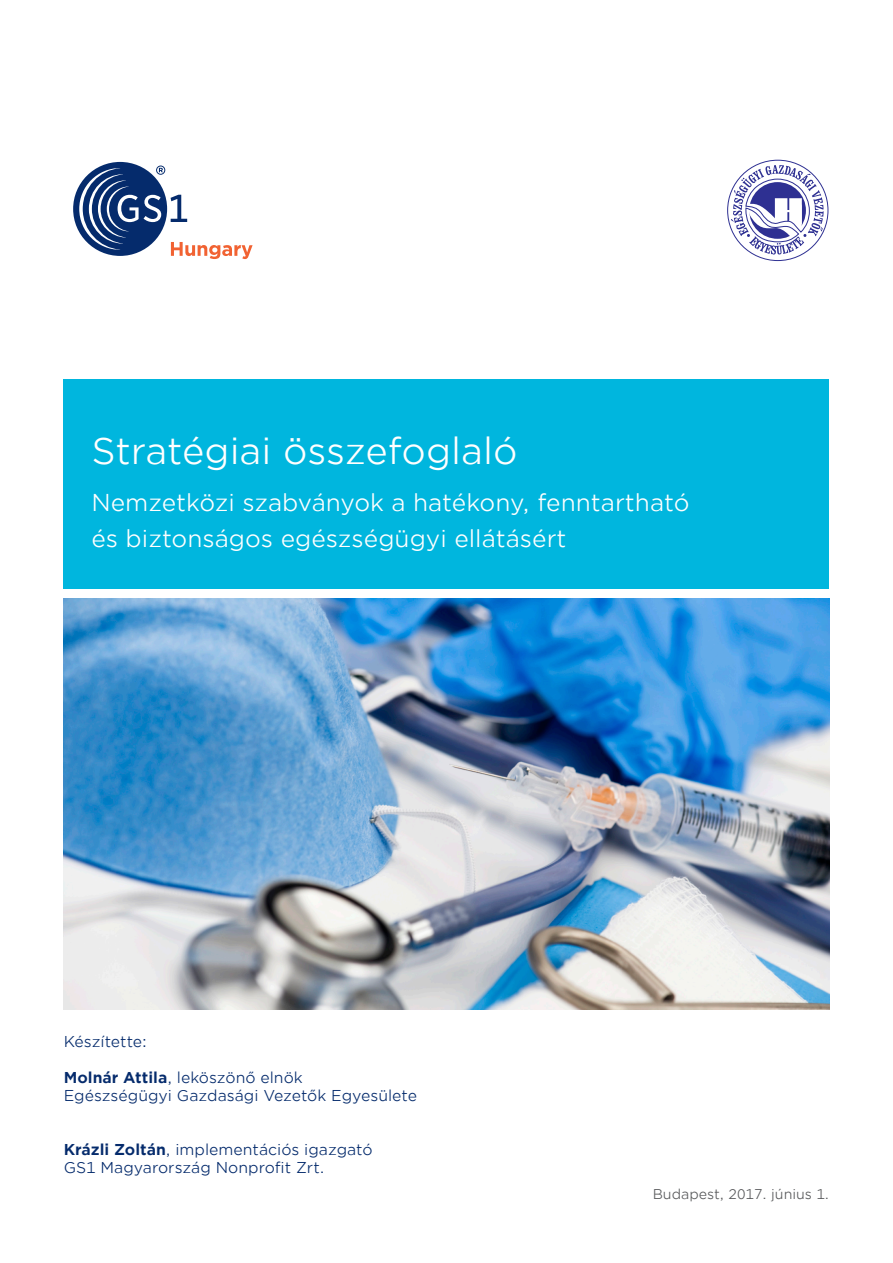
<style>
.page{position:relative;width:893px;height:1263px;background:#fff}
.page>*{position:absolute;margin:0;border:0;box-sizing:border-box;transform-origin:0 0}
.t1{font:36px "Gotham Office";color:#fff}
.t2{font:23.25px "Gotham Office";color:#fff}
.t3{font:15px "Gotham Office";color:#052b6c}
.t4{font:13.5px "Gotham Office";color:#57585a}
.s1{font-weight:700}
</style>
<div class="page">
<svg style="left:728px;top:160px;width:100px;height:101px"></svg>
<svg style="left:731px;top:165px;width:93px;height:90px"></svg>
<div style="left:64px;top:379px;width:765px;height:210px;background:#00b6de"></div>
<img style="left:64px;top:598px;width:765px;height:412px">
<div style="left:73px;top:162px;width:94px;height:94px;background:#052b6c;border-radius:50%"></div>
<svg style="left:171px;top:195px;width:16px;height:27px"></svg>
<svg style="left:79px;top:166px;width:86px;height:84px"></svg>
<svg style="left:171px;top:242px;width:82px;height:17px"></svg>
<p class="t1" style="left:91px;top:426px;width:428px">Stratégiai összefoglaló</p>
<p class="t2" style="left:91px;top:487px;width:599px">Nemzetközi szabványok a hatékony, fenntartható</p>
<p class="t2" style="left:91px;top:523px;width:477px">és biztonságos egészségügyi ellátásért</p>
<p class="t3" style="left:64px;top:1031px;width:85px">Készítette:</p>
<p class="t3" style="left:64px;top:1067px;width:241px"><span class="s1">Molnár Attila</span>, leköszönő elnök</p>
<p class="t3" style="left:64px;top:1085px;width:355px">Egészségügyi Gazdasági Vezetők Egyesülete</p>
<p class="t3" style="left:64px;top:1139px;width:310px"><span class="s1">Krázli Zoltán</span>, implementációs igazgató</p>
<p class="t3" style="left:64px;top:1157px;width:262px">GS1 Magyarország Nonprofit Zrt.</p>
<p class="t4" style="left:653px;top:1184px;width:178px">Budapest, 2017. június 1.</p>
</div>
